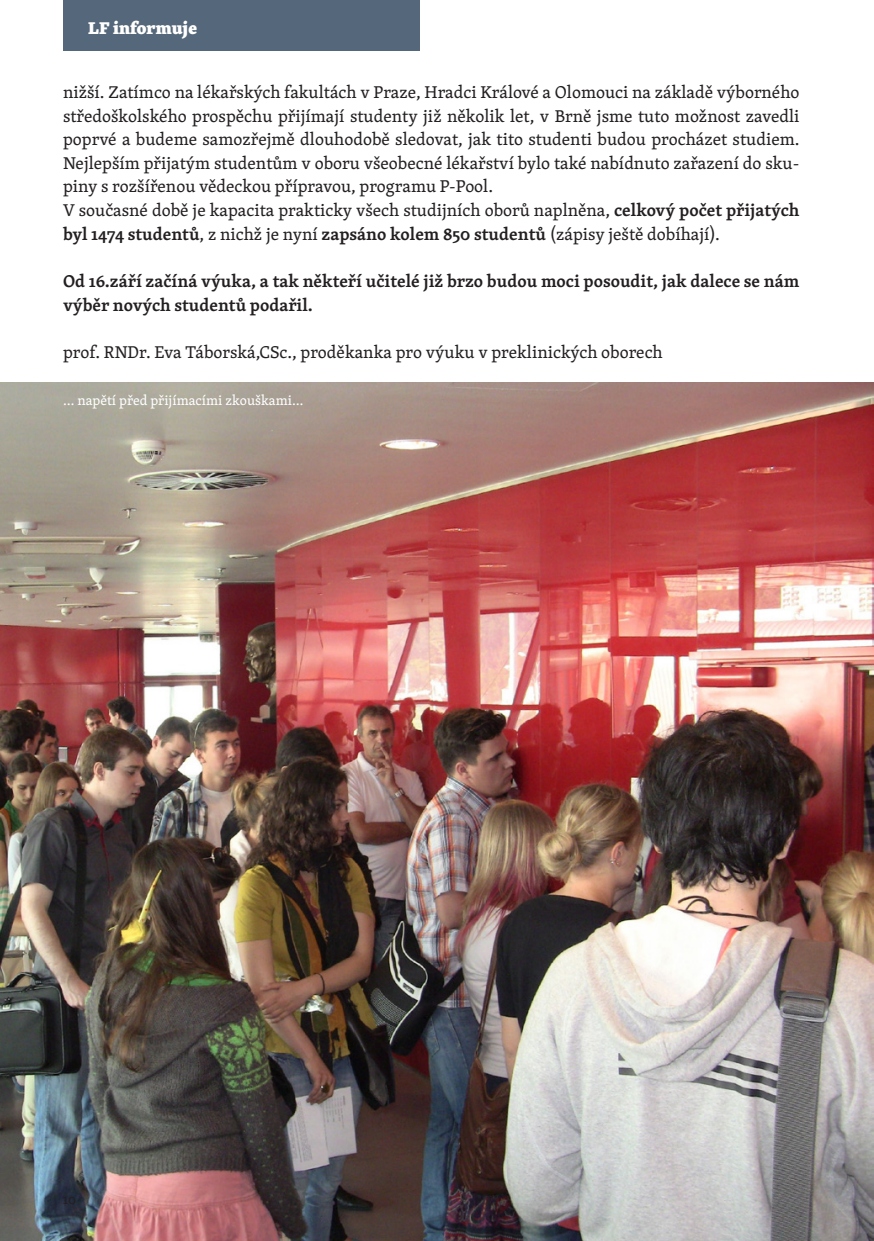
<style>
.page{position:relative;width:874px;height:1241px;background:#fff}
.page>*{position:absolute;margin:0;border:0;box-sizing:border-box;transform-origin:0 0}
.text{font:17.5px/23.6px "Skolar Latin Pro";color:#231f20;text-align:justify}
.text-2{font:600 17.5px/23.6px "Skolar Latin Pro";color:#231f20}
.ZÁLOŽKA{font:700 expanded 17.5px "Skolar Latin Pro";color:#fff}
.popisobrázku{font:14px "Skolar Latin Pro";color:#fff}
.t1{font:14px "Skolar Latin Pro";color:#231f20}
.s1{font-weight:600}
</style>
<div class="page">
<img style="left:0;top:382px;width:873px;height:858px">
<div style="left:63px;top:0;width:356px;height:51px;background:#55677a"></div>
<p class="ZÁLOŽKA" style="left:88px;top:14px;width:110px">LF informuje</p>
<p class="text" style="left:63px;top:80px;width:737px">nižší. Zatímco na lékařských fakultách v Praze, Hradci Králové a Olomouci na základě výborného středoškolského prospěchu přijímají studenty již několik let, v Brně jsme tuto možnost zavedli poprvé a budeme samozřejmě dlouhodobě sledovat, jak tito studenti budou procházet studiem.<br>Nejlepším přijatým studentům v oboru všeobecné lékařství bylo také nabídnuto zařazení do sku&shy;piny s rozšířenou vědeckou přípravou, programu P-Pool.</p>
<p class="text" style="left:63px;top:198px;width:737px">V současné době je kapacita prakticky všech studijních oborů naplněna, <span class="s1">celkový počet přijatých byl 1474 studentů</span>, z nichž je nyní <span class="s1">zapsáno kolem 850 studentů</span> (zápisy ještě dobíhají).</p>
<p class="text-2" style="left:63px;top:268px;width:737px">Od 16.září začíná výuka, a tak někteří učitelé již brzo budou moci posoudit, jak dalece se nám výběr nových studentů podařil.</p>
<p class="text" style="left:63px;top:340px;width:601px">prof. RNDr. Eva Táborská,CSc., proděkanka pro výuku v preklinických oborech</p>
<p class="popisobrázku" style="left:63px;top:390px;width:242px">… napětí před přijímacími zkouškami…</p>
<p class="t1" style="left:63px;top:1188px;width:14px">10</p>
</div>
